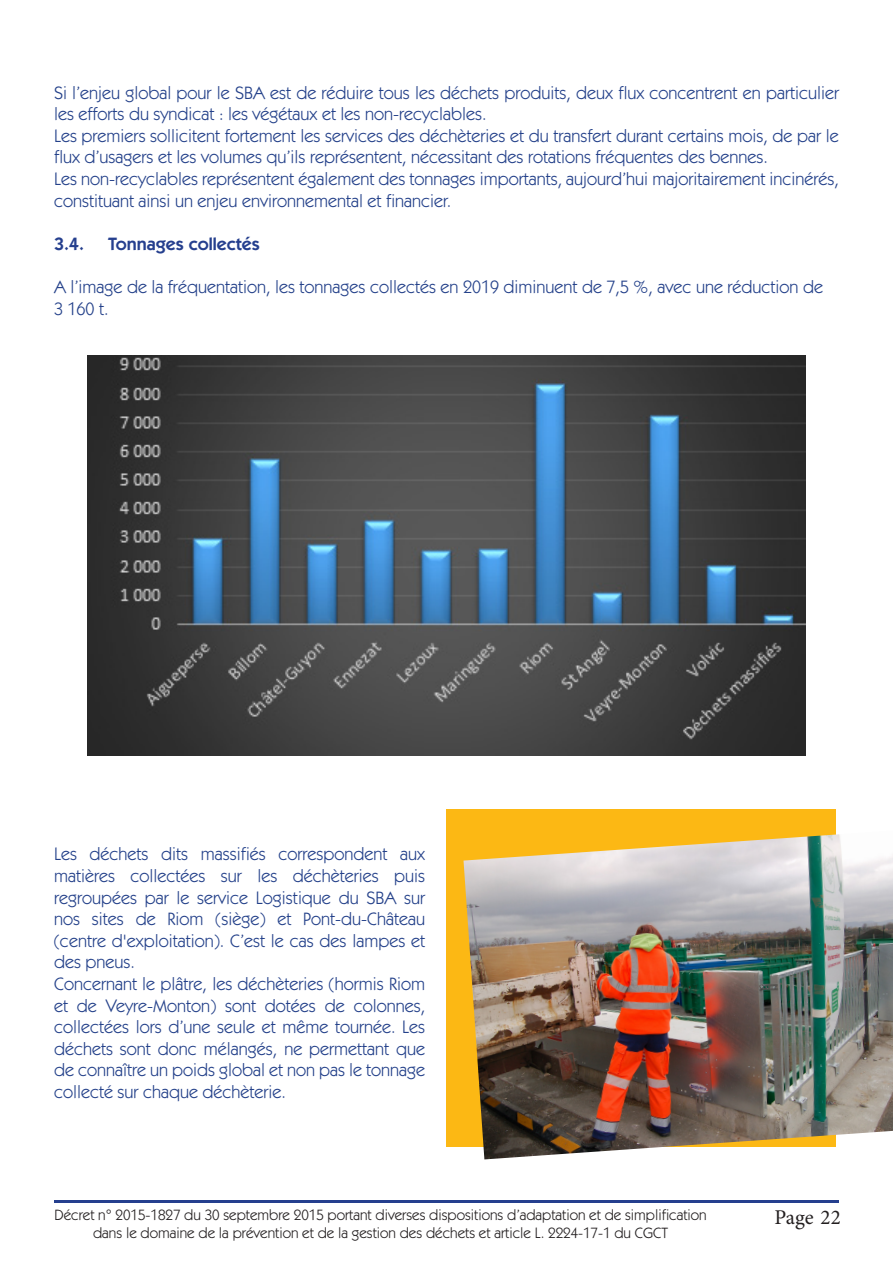
<style>
.page{position:relative;width:893px;height:1263px;background:#fff}
.page>*{position:absolute;margin:0;border:0;box-sizing:border-box;transform-origin:0 0}
.t1{font:21px "Minion Pro";letter-spacing:-.005em;color:#231f20}
.t2{font:18px/21.6px "Itc Kabel";color:#24418a}
.t3{font:600 18px "Itc Kabel";color:#253f8e}
.t4{font:15px "Itc Kabel";color:#231f20}
</style>
<div class="page">
<hr style="left:54px;top:1200px;width:785px;height:2px;background:#253f8e">
<img style="left:87px;top:355px;width:719px;height:400px">
<div style="left:446px;top:809px;width:390px;height:337px;background:#fcb814"></div>
<img style="left:463px;top:834px;width:430px;height:325px">
<p class="t2" style="left:54px;top:82px;width:786px">Si l’enjeu global pour le SBA est de réduire tous les déchets produits, deux flux concentrent en particulier les efforts du syndicat : les végétaux et les non-recyclables.</p>
<p class="t2" style="left:54px;top:125px;width:786px">Les premiers sollicitent fortement les services des déchèteries et du transfert durant certains mois, de par le flux d’usagers et les volumes qu’ils représentent, nécessitant des rotations fréquentes des bennes.</p>
<p class="t2" style="left:54px;top:168px;width:786px">Les non-recyclables représentent également des tonnages importants, aujourd’hui majoritairement incinérés, constituant ainsi un enjeu environnemental et financier.</p>
<p class="t3" style="left:54px;top:233px;width:32px">3.4.</p>
<p class="t3" style="left:108px;top:233px;width:153px">Tonnages collectés</p>
<p class="t2" style="left:54px;top:276px;width:770px">A l’image de la fréquentation, les tonnages collectés en 2019 diminuent de 7,5 %, avec une réduction de</p>
<p class="t2" style="left:54px;top:298px;width:56px">3 160 t.</p>
<p class="t2" style="left:54px;top:843px;width:373px;text-align:justify">Les déchets dits massifiés correspondent aux matières collectées sur les déchèteries puis regroupées par le service Logistique du SBA sur nos sites de Riom (siège) et Pont-du-Château (centre d'exploitation). C’est le cas des lampes et des pneus.</p>
<p class="t2" style="left:54px;top:973px;width:373px;text-align:justify">Concernant le plâtre, les déchèteries (hormis Riom et de Veyre-Monton) sont dotées de colonnes, collectées lors d’une seule et même tournée. Les déchets sont donc mélangés, ne permettant que de connaître un poids global et non pas le tonnage collecté sur chaque déchèterie.</p>
<p class="t4" style="left:55px;top:1206px;width:654px">Décret n° 2015-1827 du 30 septembre 2015 portant diverses dispositions d’adaptation et de simplification</p>
<p class="t1" style="left:774px;top:1203px;width:68px">Page 22</p>
<p class="t4" style="left:93px;top:1224px;width:576px">dans le domaine de la prévention et de la gestion des déchets et article L. 2224-17-1 du CGCT</p>
</div>
